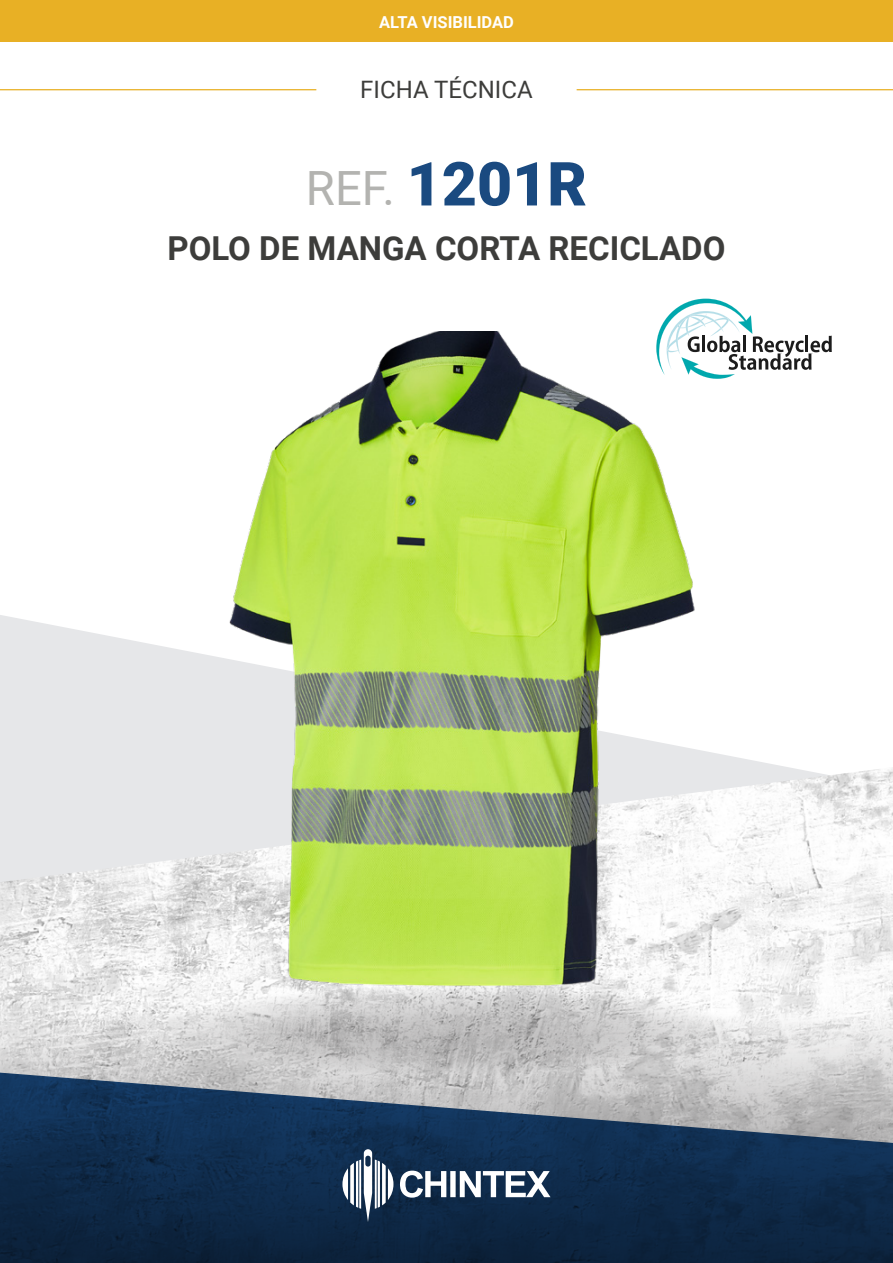
<style>
.page{position:relative;width:893px;height:1263px;background:#fff}
.page>*{position:absolute;margin:0;border:0;box-sizing:border-box;transform-origin:0 0}
.t1{font:900 60.75px "Roboto";color:#1a4a80}
.t2{font:700 33px "Roboto";color:#3d3d3b}
.t3{font:24px "Roboto";color:#3d3d3b}
.t4{font:700 16.5px "Roboto";color:#fff}
.s1{font-weight:400;font-size:47.25px;color:#b3b3b0}
</style>
<div class="page">
<div style="left:0;top:0;width:893px;height:42px;background:#e8b025"></div>
<hr style="left:577px;top:89px;width:316px;height:1px;background:#e8b025">
<hr style="left:0;top:89px;width:316px;height:1px;background:#e8b025">
<svg style="left:0;top:615px;width:775px;height:150px;fill:#e6e7e9"></svg>
<img style="left:0;top:765px;width:893px;height:247px">
<svg style="left:0;top:1012px;width:893px;height:59px;background:#dbdbdb"></svg>
<svg style="left:0;top:1071px;width:893px;height:192px;background:#314861"></svg>
<svg style="left:342px;top:1149px;width:51px;height:73px"></svg>
<svg style="left:400px;top:1170px;width:150px;height:27px"></svg>
<svg style="left:166px;top:985px;width:571px;height:90px;background:#c3c2c2"></svg>
<img style="left:186px;top:331px;width:539px;height:689px">
<svg style="left:656px;top:299px;width:176px;height:79px"></svg>
<p class="t4" style="left:379px;top:10px;width:136px">ALTA VISIBILIDAD</p>
<p class="t3" style="left:360px;top:72px;width:174px">FICHA TÉCNICA</p>
<h1 class="t1" style="left:306px;top:141px;width:283px"><span class="s1">REF.</span> 1201R</h1>
<p class="t2" style="left:167px;top:225px;width:560px">POLO DE MANGA CORTA RECICLADO</p>
</div>
